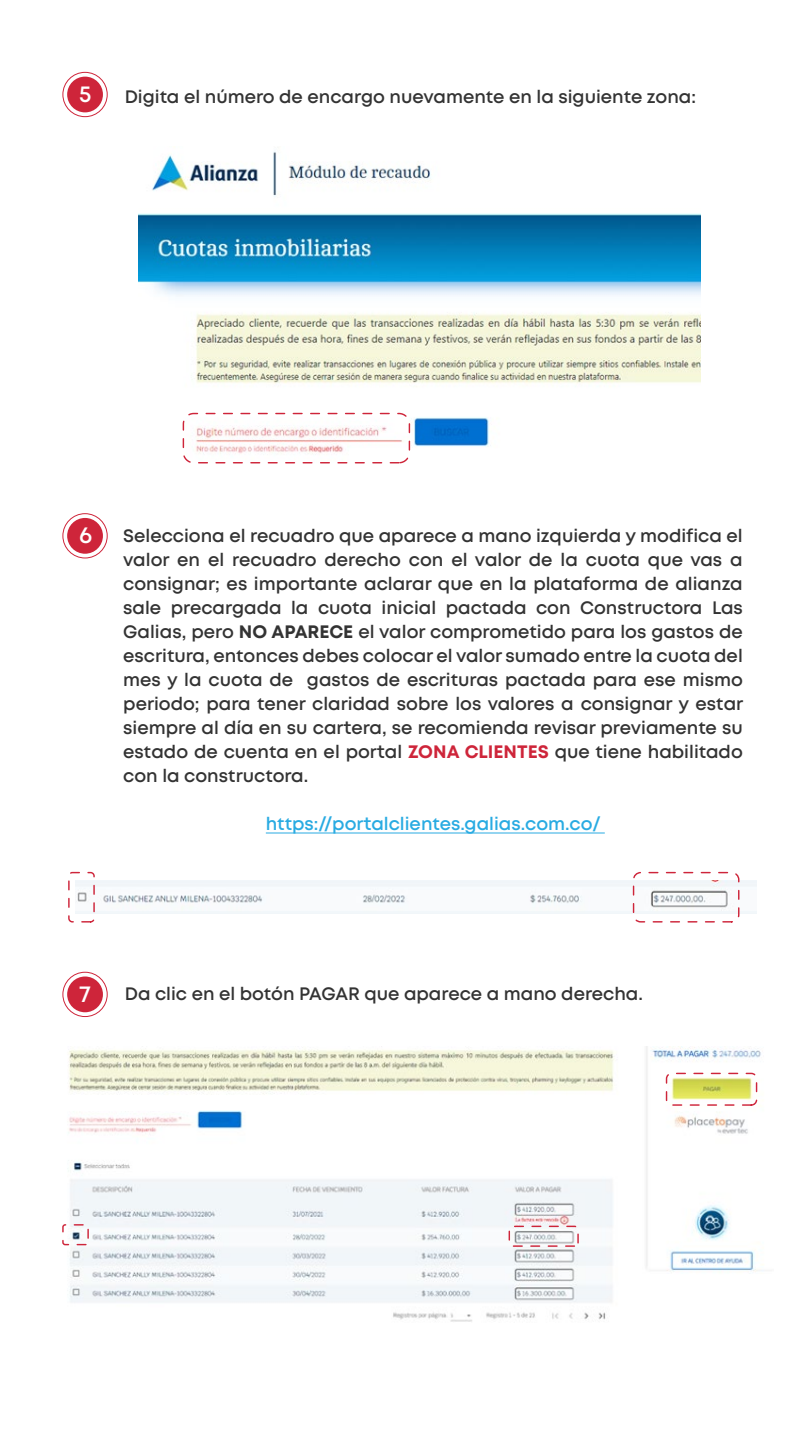
<style>
.page{position:relative;width:810px;height:1440px;background:#fff}
.page>*{position:absolute;margin:0;border:0;box-sizing:border-box;transform-origin:0 0}
.t1{font:600 23.25px "Mont";color:#fff}
.t2{font:600 18px/24px "Mont";color:#333;text-align:justify}
.t3{font:600 18px "Mont";color:#29abe2}
.s1{font-weight:700}
.s2{font-weight:700;color:#ce253a}
</style>
<div class="page">
<div style="left:67px;top:77px;width:36px;height:35px;background:#ce253a;border-radius:50%"></div>
<div style="left:63px;top:72px;width:45px;height:45px;border:1px solid #ce253a;border-radius:50%"></div>
<div style="left:67px;top:977px;width:36px;height:35px;background:#ce253a;border-radius:50%"></div>
<div style="left:63px;top:972px;width:45px;height:45px;border:1px solid #ce253a;border-radius:50%"></div>
<div style="left:67px;top:518px;width:36px;height:36px;background:#ce253a;border-radius:50%"></div>
<div style="left:63px;top:513px;width:45px;height:45px;border:1px solid #ce253a;border-radius:50%"></div>
<hr style="left:266px;top:833px;width:339px;height:1px;background:#29abe2">
<img style="left:138px;top:151px;width:562px;height:313px">
<div style="left:183px;top:413px;width:227px;height:50px;border:1px dashed #ce253a;border-radius:10px"></div>
<img style="left:76px;top:881px;width:681px;height:33px">
<div style="left:633px;top:872px;width:106px;height:51px;border:1px dashed #ce253a;border-radius:7px"></div>
<div style="left:68px;top:872px;width:27px;height:51px;border:1px dashed #ce253a;border-radius:3px"></div>
<img style="left:64px;top:1047px;width:700px;height:275px">
<div style="left:62px;top:1224px;width:27px;height:21px;border:1px dashed #ce253a;border-radius:2px"></div>
<div style="left:509px;top:1226px;width:70px;height:21px;border:1px dashed #ce253a;border-radius:4px"></div>
<div style="left:666px;top:1073px;width:91px;height:33px;border:1px dashed #ce253a;border-radius:5px"></div>
<p class="t1" style="left:79px;top:79px;width:14px">5</p>
<p class="t2" style="left:125px;top:84px;width:573px">Digita el número de encargo nuevamente en la siguiente zona:</p>
<p class="t1" style="left:79px;top:520px;width:15px">6</p>
<p class="t2" style="left:123px;top:524px;width:622px">Selecciona el recuadro que aparece a mano izquierda y modifica el valor en el recuadro derecho con el valor de la cuota que vas a consignar; es importante aclarar que en la plataforma de alianza sale precargada la cuota inicial pactada con Constructora Las Galias, pero <span class="s1">NO APARECE</span> el valor comprometido para los gastos de escritura, entonces debes colocar el valor sumado entre la cuota del mes y la cuota de gastos de escrituras pactada para ese mismo periodo; para tener claridad sobre los valores a consignar y estar siempre al día en su cartera, se recomienda revisar previamente su estado de cuenta en el portal <span class="s2">ZONA CLIENTES</span> que tiene habilitado con la constructora.</p>
<p class="t3" style="left:266px;top:812px;width:336px">https://portalclientes.galias.com.co/</p>
<p class="t1" style="left:79px;top:979px;width:13px">7</p>
<p class="t2" style="left:125px;top:982px;width:520px">Da clic en el botón PAGAR que aparece a mano derecha.</p>
</div>
